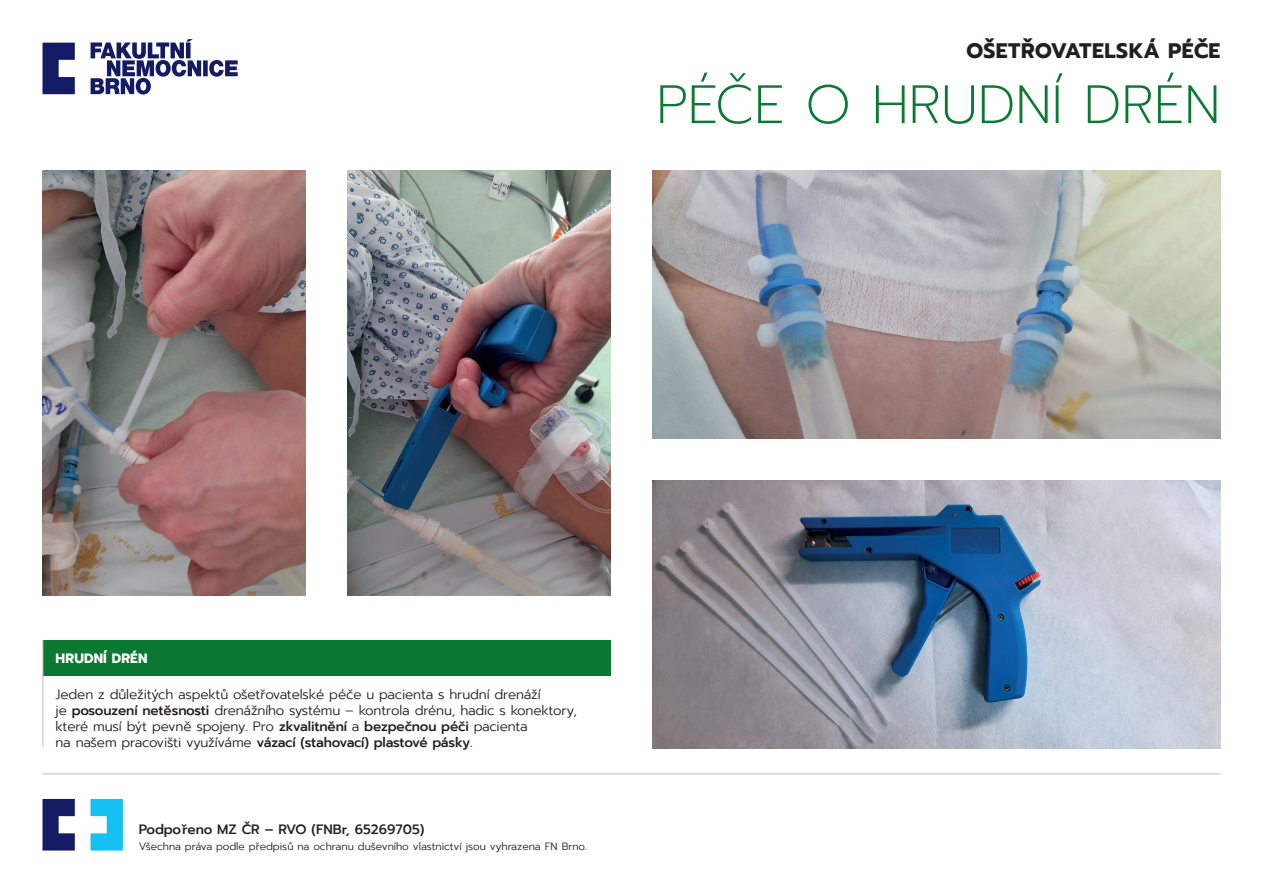
<style>
.page{position:relative;width:1263px;height:893px;background:#fff}
.page>*{position:absolute;margin:0;border:0;box-sizing:border-box;transform-origin:0 0}
.t1{font:200 54px "Prompt";color:#0b7931}
.t2{font:700 21px "Prompt";letter-spacing:.025em;color:#231f20}
.t3{font:300 13.5px/16.2px "Prompt";letter-spacing:-.01em;color:#231f20}
.t4{font:500 13.5px "Prompt";color:#231f20}
.t5{font:700 13.5px "Prompt";letter-spacing:.01em;color:#fff}
.t6{font:300 10.5px "Prompt";color:#231f20}
.s1{font-weight:500}
</style>
<div class="page">
<svg style="left:42px;top:799px;width:33px;height:51px"></svg>
<svg style="left:91px;top:799px;width:32px;height:51px;background:#3ccaf4"></svg>
<hr style="left:43px;top:773px;width:1177px;height:1px;background:#bcbdc0">
<div style="left:43px;top:640px;width:568px;height:36px;background:#0b7931"></div>
<hr style="left:43px;top:640px;width:1px;height:36px;background:#bcbdc0">
<hr style="left:43px;top:676px;width:1px;height:71px;background:#bcbdc0">
<img style="left:43px;top:170px;width:262px;height:425px">
<img style="left:348px;top:170px;width:262px;height:425px">
<img style="left:653px;top:170px;width:567px;height:268px">
<img style="left:653px;top:481px;width:567px;height:268px">
<svg style="left:91px;top:39px;width:147px;height:56px"></svg>
<svg style="left:42px;top:43px;width:33px;height:51px"></svg>
<h2 class="t2" style="left:966px;top:35px;width:255px">OŠETŘOVATELSKÁ PÉČE</h2>
<h1 class="t1" style="left:656px;top:67px;width:566px">PÉČE O HRUDNÍ DRÉN</h1>
<p class="t5" style="left:56px;top:648px;width:93px">HRUDNÍ DRÉN</p>
<p class="t3" style="left:56px;top:686px;width:523px">Jeden z důležitých aspektů ošetřovatelské péče u pacienta s hrudní drenáží<br>je <span class="s1">posouzení netěsnosti</span> drenážního systému – kontrola drénu, hadic s konektory, které musí být pevně spojeny. Pro <span class="s1">zkvalitnění</span> a <span class="s1">bezpečnou péči</span> pacienta<br>na našem pracovišti využíváme <span class="s1">vázací (stahovací) plastové pásky</span>.</p>
<p class="t4" style="left:139px;top:820px;width:287px">Podpořeno MZ ČR – RVO (FNBr, 65269705)</p>
<p class="t6" style="left:139px;top:839px;width:450px">Všechna práva podle předpisů na ochranu duševního vlastnictví jsou vyhrazena FN Brno.</p>
</div>
